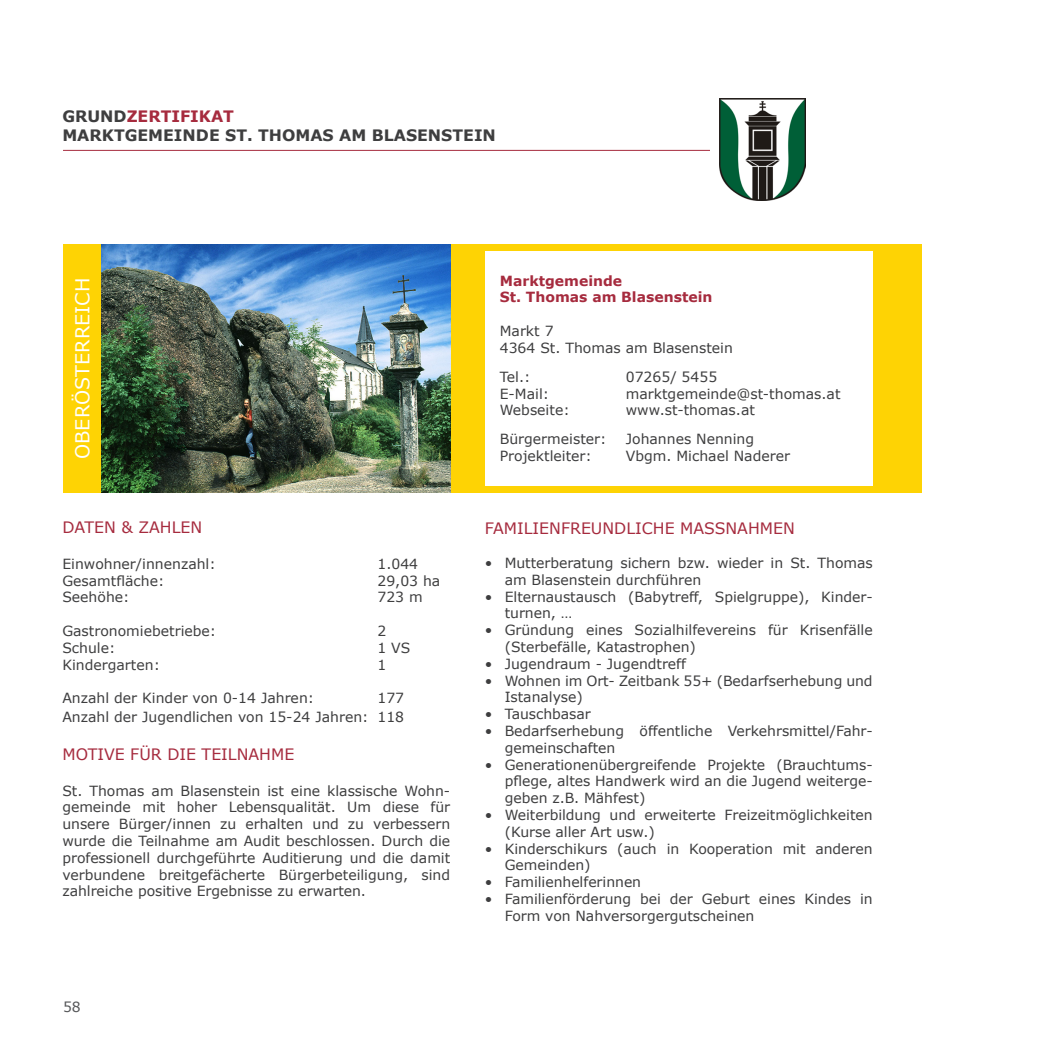
<style>
.page{position:relative;width:1042px;height:1042px;background:#fff}
.page>*{position:absolute;margin:0;border:0;box-sizing:border-box;transform-origin:0 0}
.t1{font:19.25px "Verdana";color:#fff}
.ueber_fliesstext{font:15.75px "Verdana";color:#a62b3e}
.t2{font:700 15.75px "Verdana";color:#3e3e3f}
.t3{font:700 15.75px "Verdana";color:#a62b3e}
.fliesstext_einruecku{font:14px/16.8px "Verdana";letter-spacing:-.005em;color:#3e3e3f}
.fliesstext{font:14px/16.8px "Verdana";color:#3e3e3f;text-align:justify}
.t4{font:700 14px "Verdana";color:#a62b3e}
.t5{font:14px "Verdana";color:#57585a}
.s1{color:#3e3e3f}
</style>
<div class="page">
<div style="left:63px;top:244px;width:858px;height:248px;background:#fed304"></div>
<div style="left:485px;top:251px;width:388px;height:234px;background:#fff"></div>
<hr style="left:63px;top:150px;width:699px;height:1px;background:#a62b3e">
<div style="left:710px;top:94px;width:105px;height:112px;background:#fff"></div>
<img style="left:101px;top:244px;width:349px;height:248px">
<img style="left:720px;top:99px;width:85px;height:102px">
<p class="t3" style="left:62px;top:105px;width:173px"><span class="s1">GRUND</span>ZERTIFIKAT</p>
<p class="t2" style="left:62px;top:124px;width:435px">MARKTGEMEINDE ST. THOMAS AM BLASENSTEIN</p>
<p class="t1" style="left:69px;top:459px;width:183px;rotate:-90deg">OBERÖSTERREICH</p>
<p class="ueber_fliesstext" style="left:62px;top:516px;width:141px">DATEN &amp; ZAHLEN</p>
<p class="fliesstext" style="left:62px;top:555px;width:155px">Einwohner/innenzahl:</p>
<p class="fliesstext" style="left:377px;top:555px;width:42px">1.044</p>
<p class="fliesstext" style="left:62px;top:572px;width:104px">Gesamtfläche:</p>
<p class="fliesstext" style="left:377px;top:572px;width:64px">29,03 ha</p>
<p class="fliesstext" style="left:62px;top:589px;width:69px">Seehöhe:</p>
<p class="fliesstext" style="left:377px;top:589px;width:47px">723 m</p>
<p class="fliesstext" style="left:62px;top:622px;width:155px">Gastronomiebetriebe:</p>
<p class="fliesstext" style="left:377px;top:622px;width:10px">2</p>
<p class="fliesstext" style="left:62px;top:639px;width:55px">Schule:</p>
<p class="fliesstext" style="left:377px;top:639px;width:34px">1 VS</p>
<p class="fliesstext" style="left:62px;top:656px;width:99px">Kindergarten:</p>
<p class="fliesstext" style="left:377px;top:656px;width:10px">1</p>
<p class="fliesstext" style="left:62px;top:689px;width:253px">Anzahl der Kinder von 0-14 Jahren:</p>
<p class="fliesstext" style="left:377px;top:689px;width:28px">177</p>
<p class="fliesstext" style="left:62px;top:708px;width:343px">Anzahl der Jugendlichen von 15-24 Jahren: 118</p>
<p class="ueber_fliesstext" style="left:62px;top:743px;width:233px">MOTIVE FÜR DIE TEILNAHME</p>
<p class="fliesstext" style="left:62px;top:782px;width:389px">St. Thomas am Blasenstein ist eine klassische Wohn&shy;gemeinde mit hoher Lebensqualität. Um diese für unsere Bürger/innen zu erhalten und zu verbessern wurde die Teilnahme am Audit beschlossen. Durch die professionell durchgeführte Auditierung und die damit verbundene breitgefächerte Bürgerbeteiligung, sind zahlreiche positive Ergebnisse zu erwarten.</p>
<p class="t5" style="left:63px;top:997px;width:19px">58</p>
<p class="t4" style="left:500px;top:270px;width:124px">Marktgemeinde</p>
<p class="t4" style="left:500px;top:287px;width:214px">St. Thomas am Blasenstein</p>
<p class="fliesstext" style="left:500px;top:322px;width:55px">Markt 7</p>
<p class="fliesstext" style="left:500px;top:339px;width:235px">4364 St. Thomas am Blasenstein</p>
<p class="fliesstext" style="left:500px;top:368px;width:32px">Tel.:</p>
<p class="fliesstext" style="left:626px;top:368px;width:93px">07265/ 5455</p>
<p class="fliesstext" style="left:500px;top:385px;width:51px">E-Mail:</p>
<p class="fliesstext" style="left:626px;top:385px;width:216px">marktgemeinde@st-thomas.at</p>
<p class="fliesstext" style="left:500px;top:402px;width:71px">Webseite:</p>
<p class="fliesstext" style="left:626px;top:402px;width:131px">www.st-thomas.at</p>
<p class="fliesstext" style="left:500px;top:431px;width:108px">Bürgermeister:</p>
<p class="fliesstext" style="left:626px;top:431px;width:130px">Johannes Nenning</p>
<p class="fliesstext" style="left:500px;top:448px;width:94px">Projektleiter:</p>
<p class="fliesstext" style="left:626px;top:448px;width:166px">Vbgm. Michael Naderer</p>
<p class="ueber_fliesstext" style="left:485px;top:518px;width:311px">FAMILIENFREUNDLICHE MASSNAHMEN</p>
<p class="fliesstext_einruecku" style="left:505px;top:554px;width:369px;text-indent:-20px">• Mutterberatung sichern bzw. wieder in St. Thomas am Blasenstein durchführen</p>
<p class="fliesstext_einruecku" style="left:505px;top:588px;width:369px;text-indent:-20px">• Elternaustausch (Babytreff, Spielgruppe), Kinder&shy;turnen, …</p>
<p class="fliesstext_einruecku" style="left:505px;top:621px;width:369px;text-indent:-20px">• Gründung eines Sozialhilfevereins für Krisenfälle (Sterbefälle, Katastrophen)</p>
<p class="fliesstext_einruecku" style="left:485px;top:655px;width:203px">• Jugendraum - Jugendtreff</p>
<p class="fliesstext_einruecku" style="left:505px;top:672px;width:369px;text-indent:-20px">• Wohnen im Ort- Zeitbank 55+ (Bedarfserhebung und<br>Istanalyse)</p>
<p class="fliesstext_einruecku" style="left:485px;top:705px;width:107px">• Tauschbasar</p>
<p class="fliesstext_einruecku" style="left:505px;top:722px;width:369px;text-indent:-20px">• Bedarfserhebung öffentliche Verkehrsmittel/Fahr&shy;gemeinschaften</p>
<p class="fliesstext_einruecku" style="left:505px;top:756px;width:369px;text-align:justify;text-indent:-20px">• Generationenübergreifende Projekte (Brauchtums&shy;pflege, altes Handwerk wird an die Jugend weiterge&shy;geben z.B. Mähfest)</p>
<p class="fliesstext_einruecku" style="left:505px;top:806px;width:369px;text-indent:-20px">• Weiterbildung und erweiterte Freizeitmöglichkeiten (Kurse aller Art usw.)</p>
<p class="fliesstext_einruecku" style="left:505px;top:840px;width:369px;text-indent:-20px">• Kinderschikurs (auch in Kooperation mit anderen<br>Gemeinden)</p>
<p class="fliesstext_einruecku" style="left:485px;top:873px;width:158px">• Familienhelferinnen</p>
<p class="fliesstext_einruecku" style="left:505px;top:890px;width:369px;text-indent:-20px">• Familienförderung bei der Geburt eines Kindes in<br>Form von Nahversorgergutscheinen</p>
</div>
